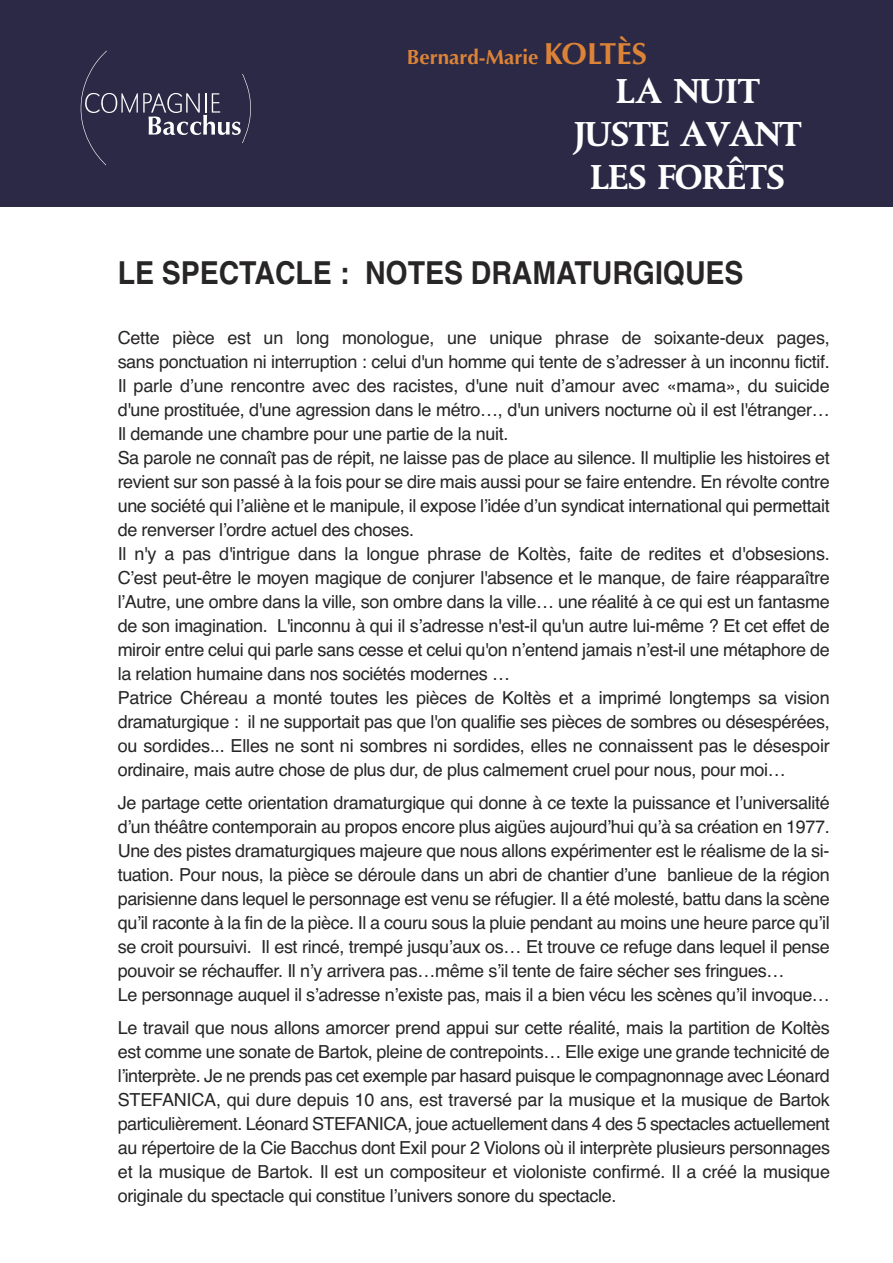
<style>
.page{position:relative;width:893px;height:1263px;background:#fff}
.page>*{position:absolute;margin:0;border:0;box-sizing:border-box;transform-origin:0 0}
.t1{font:700 35.55px/42.6px "DTL Albertina T Caps";letter-spacing:-.04em;color:#fff;text-align:center}
.t2{font:700 31.5px "Helvetica";color:#272526;scale:.9 1}
.t3{font:700 20.55px "Optima";color:#dc8337}
.t4{font:18px/24px "Helvetica";letter-spacing:-.02em;color:#272526}
.s1{font-size:30.45px}
</style>
<div class="page">
<div style="left:0;top:0;width:893px;height:207px;background:#2c2946"></div>
<svg style="left:81px;top:51px;width:170px;height:114px"></svg>
<p class="t3" style="left:407px;top:45px;width:242px">Bernard-Marie <span class="s1">KOLTÈS</span></p>
<h1 class="t1" style="left:574px;top:70px;width:229px">LA NUIT<br>JUSTE AVANT<br>LES FORÊTS</h1>
<h2 class="t2" style="left:118px;top:255px;width:697px">LE SPECTACLE : NOTES DRAMATURGIQUES</h2>
<p class="t4" style="left:118px;top:326px;width:714px">Cette pièce est un long monologue, une unique phrase de soixante-deux pages, sans ponctuation ni interruption : celui d'un homme qui tente de s’adresser à un inconnu fictif.<br>Il parle d’une rencontre avec des racistes, d'une nuit d’amour avec «mama», du suicide d'une prostituée, d'une agression dans le métro…, d'un univers nocturne où il est l'étranger… Il demande une chambre pour une partie de la nuit.<br>Sa parole ne connaît pas de répit, ne laisse pas de place au silence. Il multiplie les histoires et revient sur son passé à la fois pour se dire mais aussi pour se faire entendre. En révolte contre une société qui l’aliène et le manipule, il expose l’idée d’un syndicat international qui permettait de renverser l’ordre actuel des choses.<br>Il n'y a pas d'intrigue dans la longue phrase de Koltès, faite de redites et d'obsesions.<br>C’est peut-être le moyen magique de conjurer l'absence et le manque, de faire réapparaître l’Autre, une ombre dans la ville, son ombre dans la ville… une réalité à ce qui est un fantasme de son imagination. L'inconnu à qui il s’adresse n'est-il qu'un autre lui-même ? Et cet effet de miroir entre celui qui parle sans cesse et celui qu'on n’entend jamais n’est-il une métaphore de la relation humaine dans nos sociétés modernes …<br>Patrice Chéreau a monté toutes les pièces de Koltès et a imprimé longtemps sa vision dramaturgique : il ne supportait pas que l'on qualifie ses pièces de sombres ou désespérées, ou sordides... Elles ne sont ni sombres ni sordides, elles ne connaissent pas le désespoir ordinaire, mais autre chose de plus dur, de plus calmement cruel pour nous, pour moi…</p>
<p class="t4" style="left:118px;top:791px;width:714px">Je partage cette orientation dramaturgique qui donne à ce texte la puissance et l’universalité d’un théâtre contemporain au propos encore plus aigües aujourd’hui qu’à sa création en 1977.<br>Une des pistes dramaturgiques majeure que nous allons expérimenter est le réalisme de la si&shy;tuation. Pour nous, la pièce se déroule dans un abri de chantier d’une banlieue de la région parisienne dans lequel le personnage est venu se réfugier. Il a été molesté, battu dans la scène qu’il raconte à la fin de la pièce. Il a couru sous la pluie pendant au moins une heure parce qu’il se croit poursuivi. Il est rincé, trempé jusqu’aux os… Et trouve ce refuge dans lequel il pense pouvoir se réchauffer. Il n’y arrivera pas…même s’il tente de faire sécher ses fringues…<br>Le personnage auquel il s’adresse n’existe pas, mais il a bien vécu les scènes qu’il invoque…</p>
<p class="t4" style="left:118px;top:1016px;width:714px;text-align:justify">Le travail que nous allons amorcer prend appui sur cette réalité, mais la partition de Koltès est comme une sonate de Bartok, pleine de contrepoints… Elle exige une grande technicité de l’interprète. Je ne prends pas cet exemple par hasard puisque le compagnonnage avec Léonard STEFANICA, qui dure depuis 10 ans, est traversé par la musique et la musique de Bartok particulièrement. Léonard STEFANICA, joue actuellement dans 4 des 5 spectacles actuellement au répertoire de la Cie Bacchus dont Exil pour 2 Violons où il interprète plusieurs personnages et la musique de Bartok. Il est un compositeur et violoniste confirmé. Il a créé la musique originale du spectacle qui constitue l’univers sonore du spectacle.</p>
</div>
